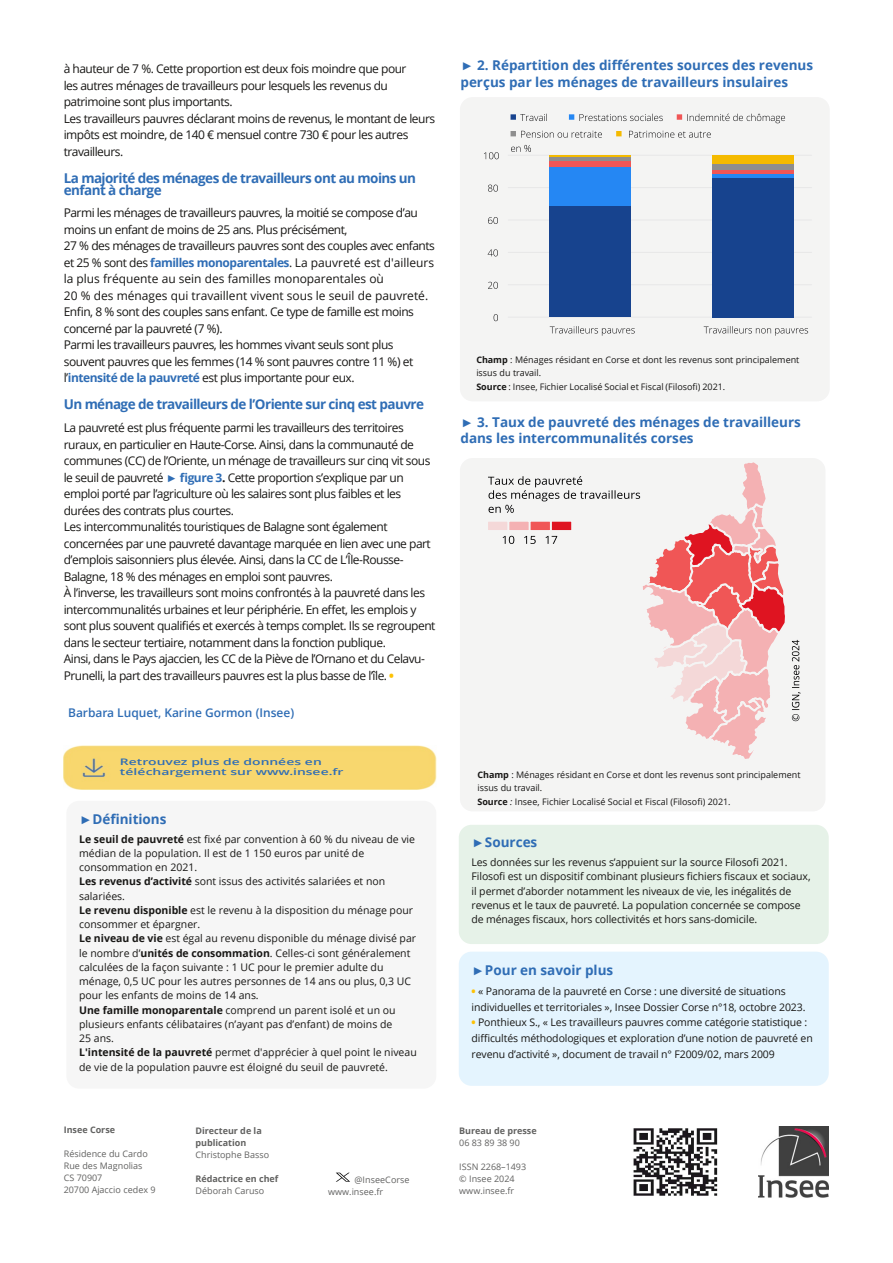
<style>
.page{position:relative;width:893px;height:1263px;background:#fff}
.page>*{position:absolute;margin:0;border:0;box-sizing:border-box;transform-origin:0 0}
.t1{font:700 13.5px/16.5px "Open Sans";letter-spacing:-.005em;color:#2f6db5}
.t2{font:700 13.5px/12px "Open Sans";letter-spacing:-.04em;color:#2f6db5}
.t3{font:12px/16.5px "Open Sans";letter-spacing:-.04em;color:#181715}
.t4{font:600 12px "Open Sans";color:#2f6db5}
.t5{font:10.5px/14.2px "Open Sans";letter-spacing:-.005em;color:#181715}
.t6{font:9px/13.5px "Open Sans";color:#181715}
.t7{font:9px/12px "Open Sans";letter-spacing:.005em;color:#626261}
.t8{font:700 9px/12px "Open Sans";letter-spacing:-.005em;color:#626261}
.t9{font:600 9px/10.5px "Open Sans";color:#2f6db5;scale:1.55 1}
.s1{font-weight:700;color:#2f6db5}
.s2{font-family:"Liberation Serif";font-weight:700;color:#2f6db5}
.s3{font-weight:700}
.s4{font-weight:800;color:#fdc205}
.s5{font-family:"Liberation Serif"}
.s6{font-style:italic}
</style>
<div class="page">
<div style="left:66px;top:801px;width:370px;height:288px;background:#f6f6f6;border-radius:13px"></div>
<div style="left:459px;top:825px;width:370px;height:119px;background:#e6f2e8;border-radius:13px"></div>
<div style="left:459px;top:952px;width:370px;height:134px;background:#e4f4fe;border-radius:13px"></div>
<img style="left:758px;top:1127px;width:70px;height:71px">
<img style="left:633px;top:1128px;width:85px;height:68px">
<img style="left:336px;top:1172px;width:14px;height:9px">
<div style="left:460px;top:458px;width:365px;height:353px;background:#181715;border-radius:13px;opacity:.05"></div>
<div style="left:460px;top:97px;width:370px;height:304px;background:#181715;border-radius:13px;opacity:.05"></div>
<img style="left:64px;top:745px;width:372px;height:45px">
<p class="t3" style="left:64px;top:61px;width:373px">à hauteur de 7 %. Cette proportion est deux fois moindre que pour<br>les autres ménages de travailleurs pour lesquels les revenus du patrimoine sont plus importants.<br>Les travailleurs pauvres déclarant moins de revenus, le montant de leurs impôts est moindre, de 140 € mensuel contre 730 € pour les autres travailleurs.</p>
<p class="t2" style="left:64px;top:172px;width:354px">La majorité des ménages de travailleurs ont au moins un enfant à charge</p>
<p class="t3" style="left:64px;top:205px;width:373px">Parmi les ménages de travailleurs pauvres, la moitié se compose d’au moins un enfant de moins de 25 ans. Plus précisément,<br>27 % des ménages de travailleurs pauvres sont des couples avec enfants et 25 % sont des <span class="s1">familles monoparentales</span>. La pauvreté est d'ailleurs la plus fréquente au sein des familles monoparentales où<br>20 % des ménages qui travaillent vivent sous le seuil de pauvreté.<br>Enfin, 8 % sont des couples sans enfant. Ce type de famille est moins concerné par la pauvreté (7 %).<br>Parmi les travailleurs pauvres, les hommes vivant seuls sont plus souvent pauvres que les femmes (14 % sont pauvres contre 11 %) et l’<span class="s1">intensité de la pauvreté</span> est plus importante pour eux.</p>
<p class="t2" style="left:64px;top:398px;width:362px">Un ménage de travailleurs de l’Oriente sur cinq est pauvre</p>
<p class="t3" style="left:64px;top:419px;width:373px">La pauvreté est plus fréquente parmi les travailleurs des territoires ruraux, en particulier en Haute-Corse. Ainsi, dans la communauté de communes (CC) de l’Oriente, un ménage de travailleurs sur cinq vit sous le seuil de pauvreté <span class="s2">►</span> <span class="s1">figure 3</span><span class="s3">.</span> Cette proportion s’explique par un emploi porté par l’agriculture où les salaires sont plus faibles et les durées des contrats plus courtes.<br>Les intercommunalités touristiques de Balagne sont également concernées par une pauvreté davantage marquée en lien avec une part d’emplois saisonniers plus élevée. Ainsi, dans la CC de L’Île-Rousse-Balagne, 18 % des ménages en emploi sont pauvres.<br>À l’inverse, les travailleurs sont moins confrontés à la pauvreté dans les intercommunalités urbaines et leur périphérie. En effet, les emplois y sont plus souvent qualifiés et exercés à temps complet. Ils se regroupent dans le secteur tertiaire, notamment dans la fonction publique.<br>Ainsi, dans le Pays ajaccien, les CC de la Piève de l’Ornano et du Celavu-Prunelli, la part des travailleurs pauvres est la plus basse de l’île. <span class="s4">•</span></p>
<p class="t4" style="left:68px;top:704px;width:228px">Barbara Luquet, Karine Gormon (Insee)</p>
<p class="t9" style="left:120px;top:756px;width:146px">Retrouvez plus de données en téléchargement sur www.insee.fr</p>
<p class="t1" style="left:460px;top:57px;width:354px"><span class="s5">►</span> 2. Répartition des différentes sources des revenus perçus par les ménages de travailleurs insulaires</p>
<p class="t6" style="left:476px;top:352px;width:325px"><span class="s3">Champ</span> : Ménages résidant en Corse et dont les revenus sont principalement issus du travail.<br><span class="s3">Source</span> : Insee, Fichier Localisé Social et Fiscal (Filosofi) 2021.</p>
<p class="t1" style="left:460px;top:413px;width:342px"><span class="s5">►</span> 3. Taux de pauvreté des ménages de travailleurs dans les intercommunalités corses</p>
<p class="t6" style="left:477px;top:767px;width:325px"><span class="s3">Champ</span> : Ménages résidant en Corse et dont les revenus sont principalement issus du travail.<br><span class="s3">Source</span> <span class="s6">:</span> Insee, Fichier Localisé Social et Fiscal (Filosofi) 2021.</p>
<p class="t1" style="left:79px;top:810px;width:89px"><span class="s5">►</span>Définitions</p>
<p class="t5" style="left:79px;top:831px;width:339px"><span class="s3">Le seuil de pauvreté</span> est fixé par convention à 60 % du niveau de vie médian de la population. Il est de 1 150 euros par unité de consommation en 2021.<br><span class="s3">Les revenus d’activité</span> sont issus des activités salariées et non salariées.<br><span class="s3">Le revenu disponible</span> est le revenu à la disposition du ménage pour consommer et épargner.<br><span class="s3">Le niveau de vie</span> est égal au revenu disponible du ménage divisé par le nombre d’<span class="s3">unités de consommation</span>. Celles-ci sont généralement calculées de la façon suivante : 1 UC pour le premier adulte du ménage, 0,5 UC pour les autres personnes de 14 ans ou plus, 0,3 UC pour les enfants de moins de 14 ans.<br><span class="s3">Une famille monoparentale</span> comprend un parent isolé et un ou plusieurs enfants célibataires (n’ayant pas d’enfant) de moins de<br>25 ans.<br><span class="s3">L'intensité de la pauvreté</span> permet d'apprécier à quel point le niveau de vie de la population pauvre est éloigné du seuil de pauvreté.</p>
<p class="t1" style="left:472px;top:834px;width:67px"><span class="s5">►</span>Sources</p>
<p class="t5" style="left:472px;top:855px;width:341px">Les données sur les revenus s’appuient sur la source Filosofi 2021.<br>Filosofi est un dispositif combinant plusieurs fichiers fiscaux et sociaux, il permet d’aborder notamment les niveaux de vie, les inégalités de revenus et le taux de pauvreté. La population concernée se compose de ménages fiscaux, hors collectivités et hors sans-domicile.</p>
<p class="t1" style="left:472px;top:961px;width:143px"><span class="s5">►</span>Pour en savoir plus</p>
<p class="t5" style="left:472px;top:983px;width:335px;line-height:15.8px"><span class="s4">•</span> « Panorama de la pauvreté en Corse : une diversité de situations individuelles et territoriales », Insee Dossier Corse n°18, octobre 2023.</p>
<p class="t5" style="left:472px;top:1014px;width:343px;line-height:15.8px"><span class="s4">•</span> Ponthieux S., « Les travailleurs pauvres comme catégorie statistique : difficultés méthodologiques et exploration d’une notion de pauvreté en revenu d’activité », document de travail n° F2009/02, mars 2009</p>
<p class="t8" style="left:64px;top:1124px;width:53px">Insee Corse</p>
<p class="t7" style="left:64px;top:1148px;width:93px">Résidence du Cardo<br>Rue des Magnolias<br>CS 70907<br>20700 Ajaccio cedex 9</p>
<p class="t8" style="left:196px;top:1124px;width:68px">Directeur de la publication</p>
<p class="t7" style="left:196px;top:1148px;width:75px">Christophe Basso</p>
<p class="t8" style="left:196px;top:1172px;width:84px">Rédactrice en chef</p>
<p class="t7" style="left:196px;top:1184px;width:70px">Déborah Caruso</p>
<p class="t7" style="left:328px;top:1173px;width:83px;text-indent:26px">@InseeCorse www.insee.fr</p>
<p class="t8" style="left:459px;top:1124px;width:79px">Bureau de presse</p>
<p class="t7" style="left:459px;top:1136px;width:62px">06 83 89 38 90</p>
<p class="t7" style="left:459px;top:1160px;width:68px">ISSN 2268–1493 © Insee 2024 www.insee.fr</p>
</div>
